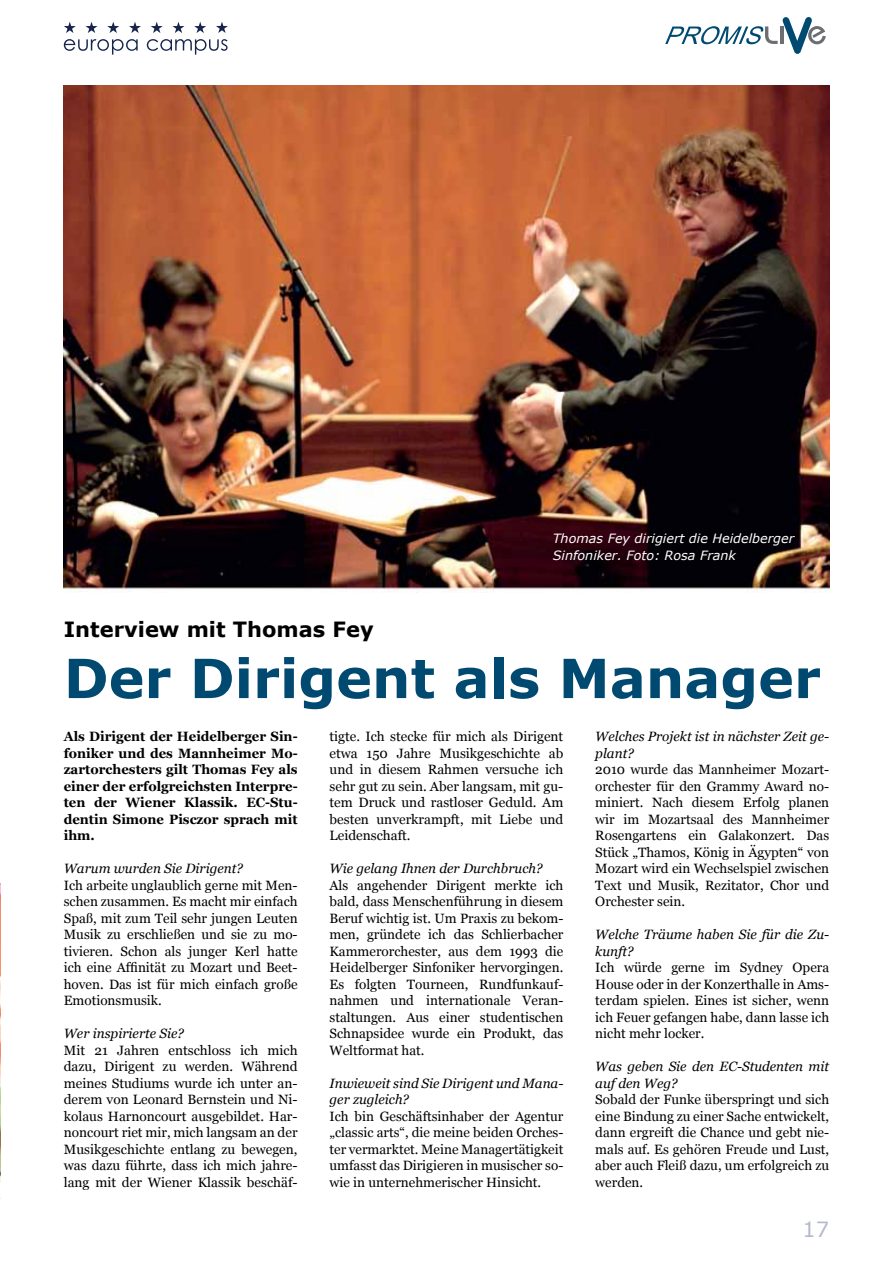
<style>
.page{position:relative;width:893px;height:1263px;background:#fff}
.page>*{position:absolute;margin:0;border:0;box-sizing:border-box;transform-origin:0 0}
.t1{font:700 54px "Verdana";color:#004a72}
.t2{font:700 21px "Verdana";color:#000}
.t3{font:21px "Verdana";color:#b4bacb}
.t4{font:13.5px/16.5px "Georgia";color:#000;text-align:justify}
.t5{font:italic 13.5px/16.5px "Georgia";color:#000}
.t6{font:700 13.5px/16.5px "Georgia";color:#000;text-align:justify}
.t7{font:italic 12.75px/16.5px "Verdana";color:#fff}
</style>
<div class="page">
<svg style="left:64px;top:39px;width:74px;height:16px"></svg>
<svg style="left:147px;top:39px;width:81px;height:16px"></svg>
<svg style="left:86px;top:22px;width:12px;height:11px"></svg>
<svg style="left:107px;top:22px;width:12px;height:11px"></svg>
<svg style="left:129px;top:22px;width:12px;height:11px"></svg>
<svg style="left:151px;top:22px;width:12px;height:11px"></svg>
<svg style="left:172px;top:22px;width:12px;height:11px"></svg>
<svg style="left:194px;top:22px;width:12px;height:11px"></svg>
<svg style="left:216px;top:22px;width:12px;height:11px"></svg>
<svg style="left:64px;top:22px;width:12px;height:11px"></svg>
<img style="left:64px;top:85px;width:765px;height:507px">
<svg style="left:665px;top:17px;width:161px;height:37px"></svg>
<img style="left:0;top:883px;width:1px;height:316px">
<p class="t7" style="left:553px;top:530px;width:243px">Thomas Fey dirigiert die Heidelberger<br>Sinfoniker. Foto: Rosa Frank</p>
<h2 class="t2" style="left:64px;top:614px;width:311px">Interview mit Thomas Fey</h2>
<h1 class="t1" style="left:64px;top:640px;width:758px">Der Dirigent als Manager</h1>
<p class="t6" style="left:64px;top:728px;width:235px">Als Dirigent der Heidelberger Sin&shy;foniker und des Mannheimer Mo&shy;zartorchesters gilt Thomas Fey als einer der erfolgreichsten Interpre&shy;ten der Wiener Klassik. EC-Stu&shy;dentin Simone Pisczor sprach mit ihm.</p>
<p class="t5" style="left:64px;top:861px;width:181px">Warum wurden Sie Dirigent?</p>
<p class="t4" style="left:64px;top:877px;width:235px">Ich arbeite unglaublich gerne mit Men&shy;schen zusammen. Es macht mir einfach Spaß, mit zum Teil sehr jungen Leuten Musik zu erschließen und sie zu mo&shy;tivieren. Schon als junger Kerl hatte ich eine Affinität zu Mozart und Beet&shy;hoven. Das ist für mich einfach große Emotionsmusik.</p>
<p class="t5" style="left:64px;top:1025px;width:122px">Wer inspirierte Sie?</p>
<p class="t4" style="left:64px;top:1042px;width:235px">Mit 21 Jahren entschloss ich mich dazu, Dirigent zu werden. Während meines Studiums wurde ich unter an&shy;derem von Leonard Bernstein und Ni&shy;kolaus Harnoncourt ausgebildet. Har&shy;noncourt riet mir, mich langsam an der Musikgeschichte entlang zu bewegen, was dazu führte, dass ich mich jahre&shy;lang mit der Wiener Klassik beschäf-</p>
<p class="t4" style="left:330px;top:729px;width:235px">tigte. Ich stecke für mich als Dirigent etwa 150 Jahre Musikgeschichte ab und in diesem Rahmen versuche ich sehr gut zu sein. Aber langsam, mit gu&shy;tem Druck und rastloser Geduld. Am besten unverkrampft, mit Liebe und Leidenschaft.</p>
<p class="t5" style="left:330px;top:861px;width:214px">Wie gelang Ihnen der Durchbruch?</p>
<p class="t4" style="left:330px;top:877px;width:235px">Als angehender Dirigent merkte ich bald, dass Menschenführung in diesem Beruf wichtig ist. Um Praxis zu bekom&shy;men, gründete ich das Schlierbacher Kammerorchester, aus dem 1993 die Heidelberger Sinfoniker hervorgingen.<br>Es folgten Tourneen, Rundfunkauf&shy;nahmen und internationale Veran&shy;staltungen. Aus einer studentischen Schnapsidee wurde ein Produkt, das Weltformat hat.</p>
<p class="t5" style="left:330px;top:1075px;width:235px">Inwieweit sind Sie Dirigent und Mana&shy;ger zugleich?</p>
<p class="t4" style="left:330px;top:1108px;width:235px">Ich bin Geschäftsinhaber der Agentur „classic arts“, die meine beiden Orches&shy;ter vermarktet. Meine Managertätigkeit umfasst das Dirigieren in musischer so&shy;wie in unternehmerischer Hinsicht.</p>
<p class="t5" style="left:595px;top:728px;width:235px">Welches Projekt ist in nächster Zeit ge&shy;plant?</p>
<p class="t4" style="left:595px;top:762px;width:235px">2010 wurde das Mannheimer Mozart&shy;orchester für den Grammy Award no&shy;miniert. Nach diesem Erfolg planen wir im Mozartsaal des Mannheimer Rosengartens ein Galakonzert. Das Stück „Thamos, König in Ägypten“ von Mozart wird ein Wechselspiel zwischen Text und Musik, Rezitator, Chor und Orchester sein.</p>
<p class="t5" style="left:595px;top:926px;width:235px">Welche Träume haben Sie für die Zu&shy;kunft?</p>
<p class="t4" style="left:595px;top:960px;width:235px">Ich würde gerne im Sydney Opera House oder in der Konzerthalle in Ams&shy;terdam spielen. Eines ist sicher, wenn ich Feuer gefangen habe, dann lasse ich nicht mehr locker.</p>
<p class="t5" style="left:595px;top:1058px;width:235px">Was geben Sie den EC-Studenten mit auf den Weg?</p>
<p class="t4" style="left:595px;top:1092px;width:235px">Sobald der Funke überspringt und sich eine Bindung zu einer Sache entwickelt, dann ergreift die Chance und gebt nie&shy;mals auf. Es gehören Freude und Lust, aber auch Fleiß dazu, um erfolgreich zu werden.</p>
<h2 class="t3" style="left:802px;top:1214px;width:28px">17</h2>
</div>
